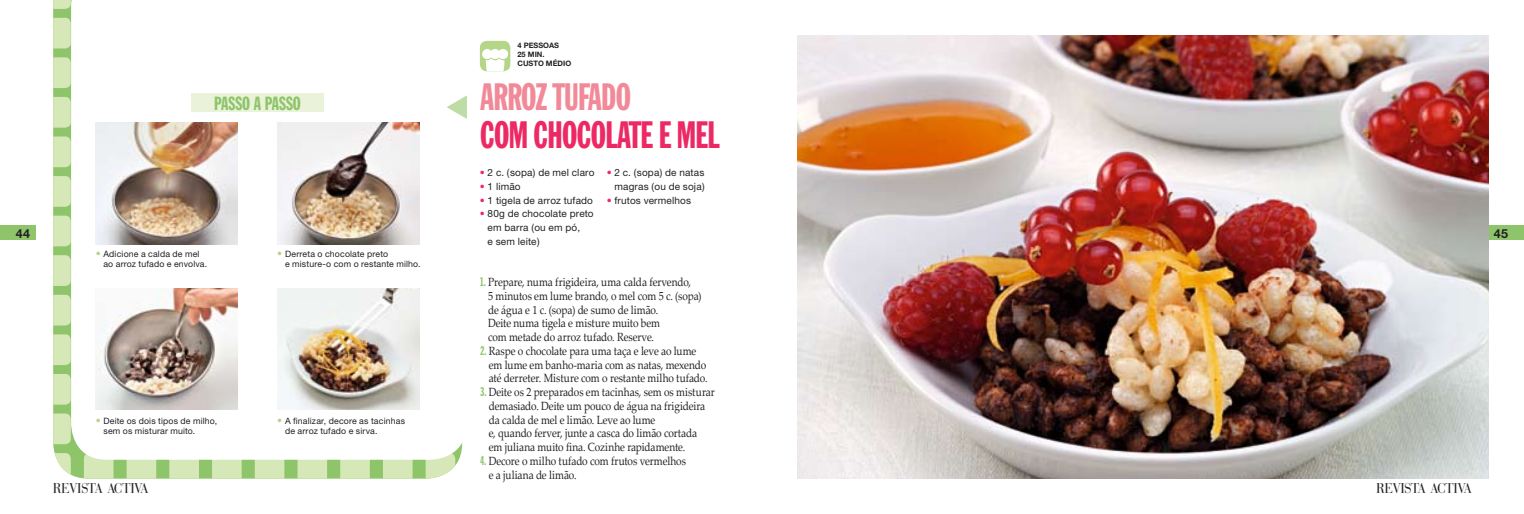
<style>
.page{position:relative;width:1524px;height:514px;background:#fff}
.page>*{position:absolute;margin:0;border:0;box-sizing:border-box;transform-origin:0 0}
.t1{font:37.5px/37.5px "Franklin Gothic Extra Cond";letter-spacing:-.02em;color:#ec2964;scale:.96 1}
.titulo_franklin_15pts{font:18.75px "Franklin Gothic Extra Cond";color:#8ec46a}
.Texto_blocado{font:15px "Bauer Bodoni BT";letter-spacing:.005em;color:#212125;scale:.9 1}
.t2{font:700 12.5px "Helvetica Neue";color:#212125}
.texto_PALATINO{font:11.88px/13.8px "Palatino Linotype";letter-spacing:-.005em;color:#212125;scale:.85 1}
.INGREDIENTES{font:10px/13.8px "Helvetica Neue";letter-spacing:.015em;color:#212125}
.t3{font:8.75px/10px "Helvetica Neue";letter-spacing:.02em;color:#212125}
.t4{font:700 7.5px "Helvetica Neue";color:#212125}
.s1{color:#f28998}
.s2{color:#ec2964}
.s3{font-size:10px;color:#b5d588}
.s4{font-family:"Franklin Gothic Extra Cond";font-size:12.5px;color:#8ec46a}
</style>
<div class="page">
<div style="left:0;top:225px;width:35px;height:15px;background:#8ec46a"></div>
<div style="left:1488px;top:225px;width:36px;height:15px;background:#8ec46a"></div>
<img style="left:797px;top:35px;width:691px;height:443px">
<svg style="left:53px;top:9px;width:406px;height:469px;background:#92c66f"></svg>
<svg style="left:53px;top:334px;width:18px;height:31px"></svg>
<svg style="left:53px;top:295px;width:18px;height:30px"></svg>
<svg style="left:53px;top:255px;width:18px;height:31px"></svg>
<svg style="left:53px;top:216px;width:18px;height:30px"></svg>
<svg style="left:53px;top:97px;width:18px;height:31px"></svg>
<svg style="left:53px;top:413px;width:18px;height:31px"></svg>
<svg style="left:53px;top:453px;width:18px;height:25px"></svg>
<svg style="left:53px;top:57px;width:18px;height:31px"></svg>
<svg style="left:53px;top:18px;width:18px;height:30px"></svg>
<svg style="left:53px;top:0;width:18px;height:9px"></svg>
<svg style="left:84px;top:460px;width:29px;height:18px"></svg>
<svg style="left:127px;top:460px;width:29px;height:18px"></svg>
<svg style="left:169px;top:460px;width:30px;height:18px"></svg>
<svg style="left:383px;top:460px;width:29px;height:18px"></svg>
<svg style="left:426px;top:460px;width:29px;height:18px"></svg>
<svg style="left:212px;top:460px;width:30px;height:18px"></svg>
<svg style="left:340px;top:460px;width:30px;height:18px"></svg>
<svg style="left:255px;top:460px;width:29px;height:18px"></svg>
<svg style="left:297px;top:460px;width:30px;height:18px"></svg>
<svg style="left:53px;top:374px;width:18px;height:30px"></svg>
<svg style="left:53px;top:176px;width:18px;height:31px"></svg>
<svg style="left:53px;top:136px;width:18px;height:31px"></svg>
<svg style="left:71px;top:0;width:392px;height:460px"></svg>
<svg style="left:480px;top:41px;width:30px;height:30px"></svg>
<img style="left:96px;top:122px;width:142px;height:123px">
<img style="left:278px;top:122px;width:141px;height:123px">
<img style="left:96px;top:288px;width:142px;height:122px">
<img style="left:278px;top:288px;width:141px;height:122px">
<svg style="left:426px;top:95px;width:41px;height:33px"></svg>
<div style="left:191px;top:93px;width:133px;height:19px;background:#eaf3d9"></div>
<hr style="left:93px;top:285px;width:334px;height:3px;background:#fff">
<p class="titulo_franklin_15pts" style="left:214px;top:93px;width:88px">PASSO A PASSO</p>
<p class="t4" style="left:517px;top:41px;width:43px">4 PESSOAS</p>
<p class="t4" style="left:517px;top:50px;width:29px">25 MIN.</p>
<p class="t4" style="left:517px;top:59px;width:55px">CUSTO MÉDIO</p>
<p class="t1" style="left:480px;top:78px;width:251px"><span class="s1">ARROZ TUFADO<br></span>COM CHOCOLATE E MEL</p>
<p class="INGREDIENTES" style="left:480px;top:165px;width:116px"><span class="s2">•</span> 2 c. (sopa) de mel claro</p>
<p class="INGREDIENTES" style="left:480px;top:179px;width:42px"><span class="s2">•</span> 1 limão</p>
<p class="INGREDIENTES" style="left:480px;top:193px;width:115px"><span class="s2">•</span> 1 tigela de arroz tufado</p>
<p class="INGREDIENTES" style="left:488px;top:207px;width:108px;text-indent:-8px"><span class="s2">•</span> 80g de chocolate preto em barra (ou em pó,<br>e sem leite)</p>
<p class="INGREDIENTES" style="left:607px;top:165px;width:99px;text-align:right"><span class="s2">•</span> 2 c. (sopa) de natas magras (ou de soja)</p>
<p class="INGREDIENTES" style="left:607px;top:193px;width:86px"><span class="s2">•</span> frutos vermelhos</p>
<p class="t2" style="left:16px;top:226px;width:16px">44</p>
<p class="t2" style="left:1494px;top:226px;width:16px">45</p>
<p class="t3" style="left:103px;top:249px;width:105px;text-indent:-8px"><span class="s3">•</span> Adicione a calda de mel ao arroz tufado e envolva.</p>
<p class="t3" style="left:285px;top:249px;width:137px;text-indent:-8px"><span class="s3">•</span> Derreta o chocolate preto<br>e misture-o com o restante milho.</p>
<p class="texto_PALATINO" style="left:488px;top:275px;width:253px;text-indent:-7px"><span class="s4">1.</span> Prepare, numa frigideira, uma calda fervendo,<br>5 minutos em lume brando, o mel com 5 c. (sopa) de água e 1 c. (sopa) de sumo de limão.<br>Deite numa tigela e misture muito bem<br>com metade do arroz tufado. Reserve.</p>
<p class="texto_PALATINO" style="left:489px;top:343px;width:259px;text-indent:-8px"><span class="s4">2.</span> Raspe o chocolate para uma taça e leve ao lume em lume em banho-maria com as natas, mexendo até derreter. Misture com o restante milho tufado.</p>
<p class="texto_PALATINO" style="left:489px;top:385px;width:267px;text-indent:-8px"><span class="s4">3.</span> Deite os 2 preparados em tacinhas, sem os misturar demasiado. Deite um pouco de água na frigideira da calda de mel e limão. Leve ao lume<br>e, quando ferver, junte a casca do limão cortada<br>em juliana muito fina. Cozinhe rapidamente.</p>
<p class="texto_PALATINO" style="left:489px;top:453px;width:234px;text-indent:-8px"><span class="s4">4.</span> Decore o milho tufado com frutos vermelhos e a juliana de limão.</p>
<p class="t3" style="left:285px;top:416px;width:121px;text-indent:-8px"><span class="s3">•</span> A finalizar, decore as tacinhas de arroz tufado e sirva.</p>
<p class="t3" style="left:103px;top:416px;width:115px;text-indent:-8px"><span class="s3">•</span> Deite os dois tipos de milho, sem os misturar muito.</p>
<p class="Texto_blocado" style="left:53px;top:479px;width:106px">REVISTA ACTIVA</p>
<p class="Texto_blocado" style="left:1376px;top:479px;width:106px">REVISTA ACTIVA</p>
</div>
